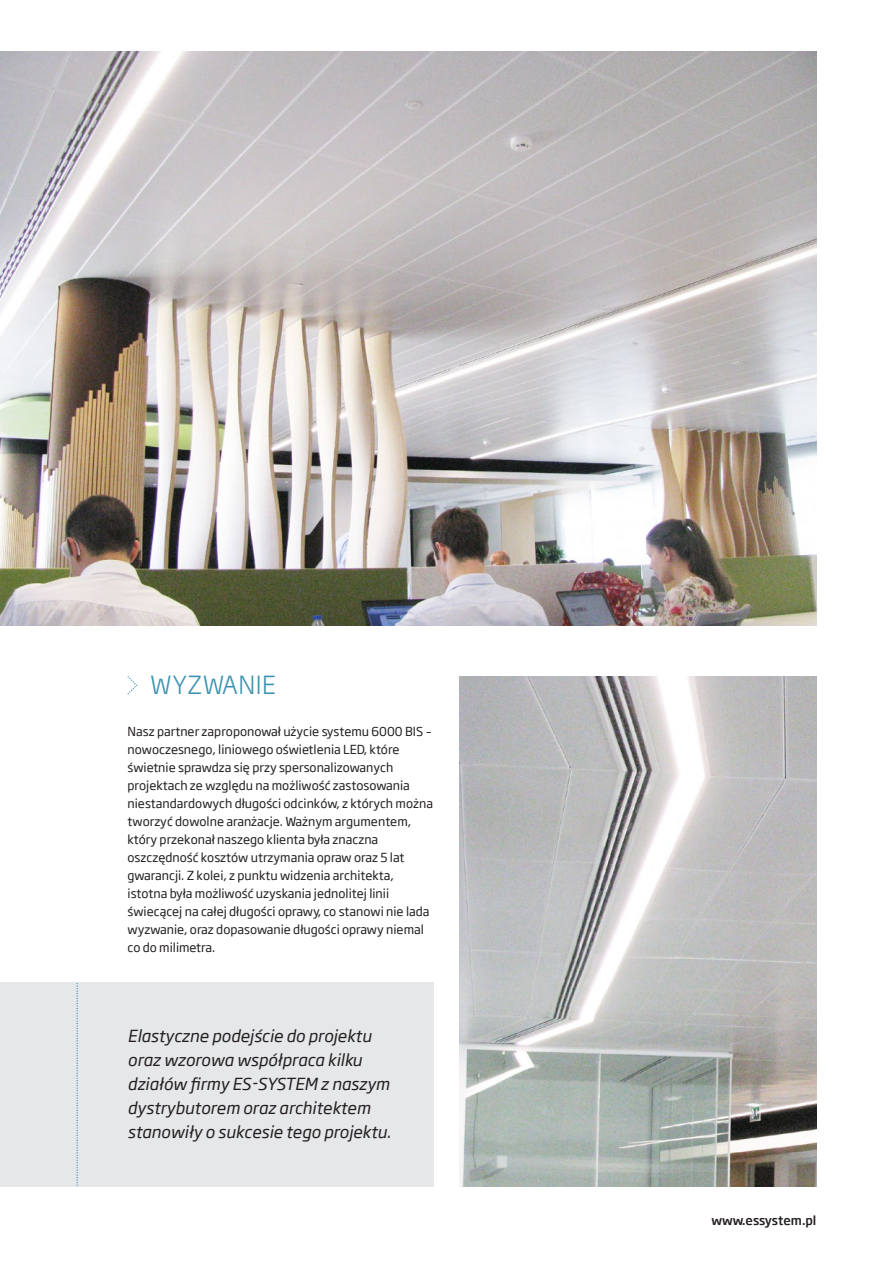
<style>
.page{position:relative;width:893px;height:1263px;background:#fff}
.page>*{position:absolute;margin:0;border:0;box-sizing:border-box;transform-origin:0 0}
.t1{font:300 24.45px "Soho Gothic Pro";letter-spacing:.02em;color:#3c92b0}
.t2{font:italic 16.35px/24px "Soho Gothic Pro";color:#231f20}
.t3{font:12.3px/18px "Soho Gothic Pro";color:#231f20}
.t4{font:500 12.3px "Soho Gothic Pro";color:#231f20}
</style>
<div class="page">
<svg style="left:128px;top:676px;width:9px;height:18px"></svg>
<img style="left:0;top:51px;width:816px;height:574px">
<img style="left:459px;top:676px;width:357px;height:510px">
<div style="left:0;top:982px;width:434px;height:204px;background:#e6e7e9"></div>
<svg style="left:77px;top:983px;width:1px;height:203px"></svg>
<h1 class="t1" style="left:150px;top:666px;width:127px">WYZWANIE</h1>
<p class="t3" style="left:128px;top:722px;width:307px">Nasz partner zaproponował użycie systemu 6000 BIS – nowoczesnego, liniowego oświetlenia LED, które świetnie sprawdza się przy spersonalizowanych projektach ze względu na możliwość zastosowania niestandardowych długości odcinków, z których można tworzyć dowolne aranżacje. Ważnym argumentem, który przekonał naszego klienta była znaczna oszczędność kosztów utrzymania opraw oraz 5 lat gwarancji. Z kolei, z punktu widzenia architekta, istotna była możliwość uzyskania jednolitej linii świecącej na całej długości oprawy, co stanowi nie lada wyzwanie, oraz dopasowanie długości oprawy niemal co do milimetra.</p>
<h2 class="t2" style="left:128px;top:1023px;width:265px">Elastyczne podejście do projektu oraz wzorowa współpraca kilku działów firmy ES-SYSTEM z naszym dystrybutorem oraz architektem stanowiły o sukcesie tego projektu.</h2>
<p class="t4" style="left:711px;top:1210px;width:107px">www.essystem.pl</p>
</div>
